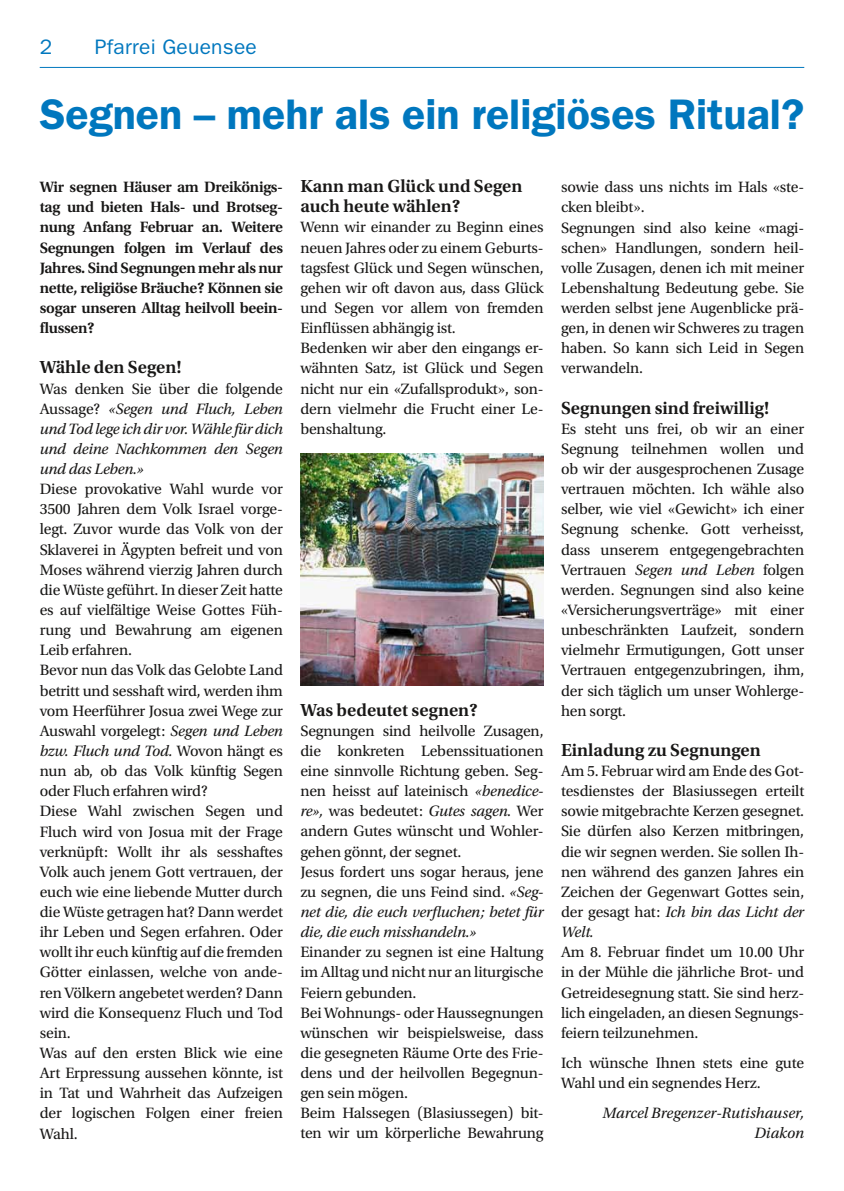
<style>
.page{position:relative;width:844px;height:1191px;background:#fff}
.page>*{position:absolute;margin:0;border:0;box-sizing:border-box;transform-origin:0 0}
.t1{font:600 42.88px "ITC Franklin Gothic Std";color:#0077be}
.t2{font:21px "ITC Franklin Gothic Std";letter-spacing:.01em;color:#0077be}
.t3{font:600 18.38px/20.1px "Utopia Std";color:#181716}
.t4{font:15.75px/20.1px "Utopia Std";letter-spacing:-.01em;color:#181716}
.t5{font:600 15.75px/20.1px "Utopia Std";letter-spacing:-.02em;color:#181716;text-align:justify}
.t6{font:italic 15.75px/20.1px "Utopia Std";letter-spacing:-.015em;color:#181716;text-align:justify}
.s1{font-style:normal}
.s2{font-style:italic}
</style>
<div class="page">
<hr style="left:40px;top:67px;width:764px;height:1px;background:#0077be">
<img style="left:300px;top:454px;width:243px;height:231px">
<h2 class="t2" style="left:40px;top:35px;width:14px">2</h2>
<h2 class="t2" style="left:95px;top:35px;width:163px">Pfarrei Geuensee</h2>
<h1 class="t1" style="left:40px;top:89px;width:765px">Segnen – mehr als ein religiöses Ritual?</h1>
<p class="t5" style="left:40px;top:177px;width:245px">Wir segnen Häuser am Dreikönigs&shy;tag und bieten Hals- und Brotseg&shy;nung Anfang Februar an. Weitere Segnungen folgen im Verlauf des Jahres. Sind Segnungen mehr als nur nette, religiöse Bräuche? Können sie sogar unseren Alltag heilvoll beein&shy;flussen?</p>
<p class="t3" style="left:40px;top:357px;width:143px">Wähle den Segen!</p>
<p class="t6" style="left:40px;top:378px;width:245px"><span class="s1">Was denken Sie über die folgende Aussage?</span> «Segen und Fluch, Leben und Tod lege ich dir vor. Wähle für dich und deine Nachkommen den Segen und das Leben.»</p>
<p class="t4" style="left:40px;top:479px;width:245px">Diese provokative Wahl wurde vor<br>3500 Jahren dem Volk Israel vorge&shy;legt. Zuvor wurde das Volk von der<br>Sklaverei in Ägypten befreit und von<br>Moses während vierzig Jahren durch die Wüste geführt. In dieser Zeit hatte es auf vielfältige Weise Gottes Füh&shy;rung und Bewahrung am eigenen<br>Leib erfahren.<br>Bevor nun das Volk das Gelobte Land betritt und sesshaft wird, werden ihm vom Heerführer Josua zwei Wege zur<br>Auswahl vorgelegt: <span class="s2">Segen und Leben bzw. Fluch und Tod.</span> Wovon hängt es nun ab, ob das Volk künftig Segen oder Fluch erfahren wird?<br>Diese Wahl zwischen Segen und<br>Fluch wird von Josua mit der Frage verknüpft: Wollt ihr als sesshaftes<br>Volk auch jenem Gott vertrauen, der euch wie eine liebende Mutter durch die Wüste getragen hat? Dann werdet ihr Leben und Segen erfahren. Oder wollt ihr euch künftig auf die fremden<br>Götter einlassen, welche von ande&shy;ren Völkern angebetet werden? Dann wird die Konsequenz Fluch und Tod sein.<br>Was auf den ersten Blick wie eine<br>Art Erpressung aussehen könnte, ist in Tat und Wahrheit das Aufzeigen der logischen Folgen einer freien<br>Wahl.</p>
<p class="t3" style="left:300px;top:176px;width:223px">Kann man Glück und Segen auch heute wählen?</p>
<p class="t4" style="left:300px;top:217px;width:245px">Wenn wir einander zu Beginn eines neuen Jahres oder zu einem Geburts&shy;tagsfest Glück und Segen wünschen, gehen wir oft davon aus, dass Glück und Segen vor allem von fremden<br>Einflüssen abhängig ist.<br>Bedenken wir aber den eingangs er&shy;wähnten Satz, ist Glück und Segen nicht nur ein «Zufallsprodukt», son&shy;dern vielmehr die Frucht einer Le&shy;benshaltung.</p>
<p class="t3" style="left:300px;top:700px;width:179px">Was bedeutet segnen?</p>
<p class="t4" style="left:300px;top:721px;width:245px">Segnungen sind heilvolle Zusagen, die konkreten Lebenssituationen eine sinnvolle Richtung geben. Seg&shy;nen heisst auf lateinisch <span class="s2">«benedice&shy;re»,</span> was bedeutet: <span class="s2">Gutes sagen.</span> Wer andern Gutes wünscht und Wohler&shy;gehen gönnt, der segnet.<br>Jesus fordert uns sogar heraus, jene zu segnen, die uns Feind sind. <span class="s2">«Seg&shy;net die, die euch verfluchen; betet für die, die euch misshandeln.»</span></p>
<p class="t4" style="left:300px;top:942px;width:245px">Einander zu segnen ist eine Haltung im Alltag und nicht nur an liturgische<br>Feiern gebunden.<br>Bei Wohnungs- oder Haussegnungen wünschen wir beispielsweise, dass die gesegneten Räume Orte des Frie&shy;dens und der heilvollen Begegnun&shy;gen sein mögen.<br>Beim Halssegen (Blasiussegen) bit&shy;ten wir um körperliche Bewahrung</p>
<p class="t4" style="left:561px;top:177px;width:245px">sowie dass uns nichts im Hals «ste&shy;cken bleibt».<br>Segnungen sind also keine «magi&shy;schen» Handlungen, sondern heil&shy;volle Zusagen, denen ich mit meiner<br>Lebenshaltung Bedeutung gebe. Sie werden selbst jene Augenblicke prä&shy;gen, in denen wir Schweres zu tragen haben. So kann sich Leid in Segen verwandeln.</p>
<p class="t3" style="left:561px;top:398px;width:210px">Segnungen sind freiwillig!</p>
<p class="t4" style="left:561px;top:419px;width:245px;text-align:justify">Es steht uns frei, ob wir an einer Segnung teilnehmen wollen und ob wir der ausgesprochenen Zusage vertrauen möchten. Ich wähle also selber, wie viel «Gewicht» ich einer Segnung schenke. Gott verheisst, dass unserem entgegengebrachten Vertrauen <span class="s2">Segen und Leben</span> folgen werden. Segnungen sind also keine «Versicherungsverträge» mit einer unbeschränkten Laufzeit, sondern vielmehr Ermutigungen, Gott unser Vertrauen entgegenzubringen, ihm, der sich täglich um unser Wohlerge&shy;hen sorgt.</p>
<p class="t3" style="left:561px;top:740px;width:201px">Einladung zu Segnungen</p>
<p class="t4" style="left:561px;top:761px;width:245px;text-align:justify">Am 5. Februar wird am Ende des Got&shy;tesdienstes der Blasiussegen erteilt sowie mitgebrachte Kerzen gesegnet.<br>Sie dürfen also Kerzen mitbringen, die wir segnen werden. Sie sollen Ih&shy;nen während des ganzen Jahres ein Zeichen der Gegenwart Gottes sein, der gesagt hat: <span class="s2">Ich bin das Licht der Welt.</span></p>
<p class="t4" style="left:561px;top:942px;width:245px;text-align:justify">Am 8. Februar findet um 10.00 Uhr in der Mühle die jährliche Brot- und Getreidesegnung statt. Sie sind herz&shy;lich eingeladen, an diesen Segnungs&shy;feiern teilzunehmen.</p>
<p class="t4" style="left:561px;top:1053px;width:245px">Ich wünsche Ihnen stets eine gute<br>Wahl und ein segnendes Herz.</p>
<p class="t6" style="left:602px;top:1103px;width:203px;text-align:right">Marcel Bregenzer-Rutishauser,<br>Diakon</p>
</div>
